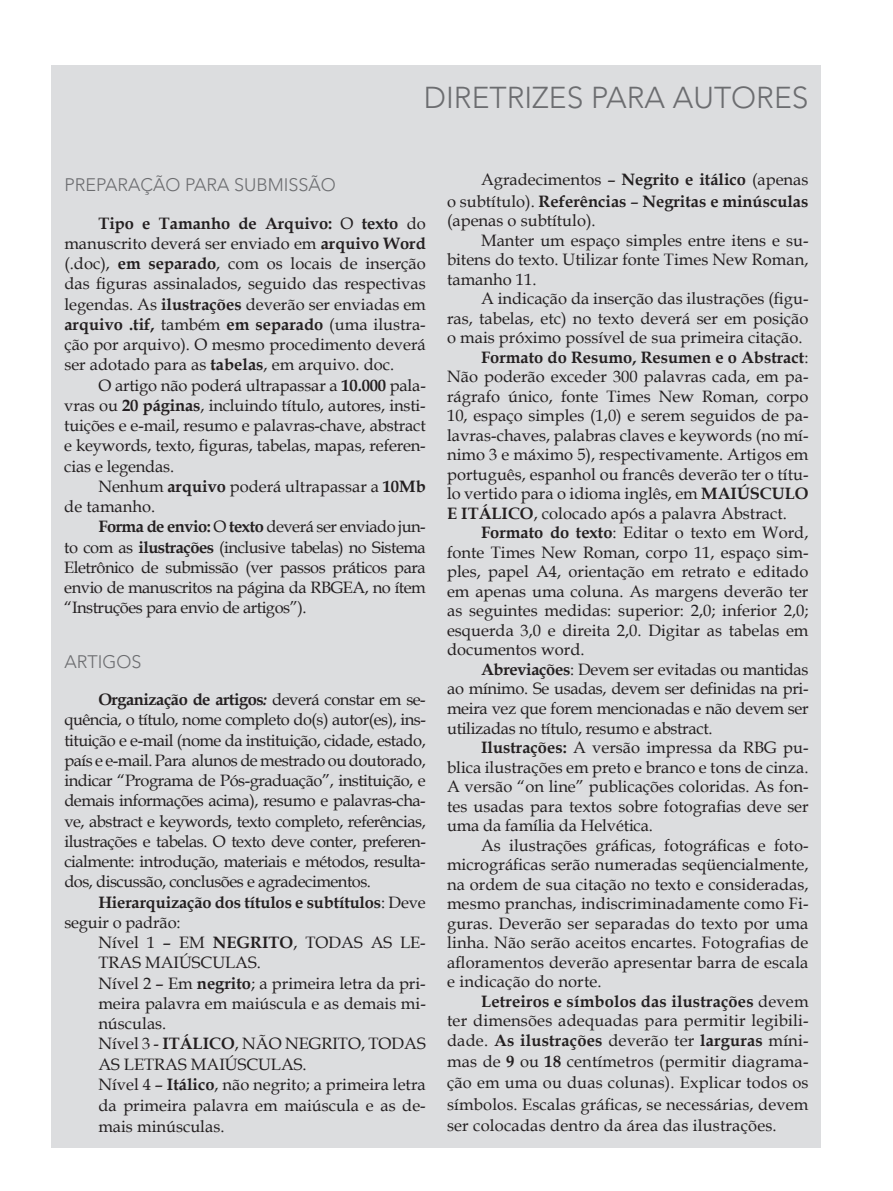
<style>
.page{position:relative;width:893px;height:1191px;background:#fff}
.page>*{position:absolute;margin:0;border:0;box-sizing:border-box;transform-origin:0 0}
.t1{font:300 30px "Avenir";color:#6c6d70}
.t2{font:300 18px "Avenir";color:#6c6d70}
.t3{font:16.5px/20.2px "Book Antiqua";color:#231f20}
.t4{font:16.5px "Book Antiqua";letter-spacing:-.03em;color:#231f20}
.t5{font:700 16.5px/21.3px "Book Antiqua";color:#231f20;text-align:right}
.t6{font:16.5px "Book Antiqua";letter-spacing:-.02em;color:#231f20}
.t7{font:700 16.5px "Book Antiqua";letter-spacing:-.03em;color:#231f20}
.s1{font-weight:400}
.s2{font-weight:700}
.s3{font-style:italic}
</style>
<div class="page">
<div style="left:51px;top:65px;width:769px;height:1082px;background:#dcdddf"></div>
<p class="t1" style="left:424px;top:80px;width:38px">DIRETRIZES</p>
<p class="t1" style="left:591px;top:80px;width:19px">PARA</p>
<p class="t1" style="left:673px;top:80px;width:61px">AUTORES</p>
<p class="t2" style="left:64px;top:174px;width:273px">PREPARAÇÃO PARA SU BMISSÃO</p>
<p class="t5" style="left:98px;top:212px;width:329px">Tipo e Tamanho de Arquivo: <span class="s1">O</span> texto <span class="s1">do</span></p>
<p class="t3" style="left:64px;top:233px;width:363px">manuscrito deverá ser enviado em <span class="s2">arquivo Word</span></p>
<p class="t3" style="left:64px;top:253px;width:363px">(.doc), <span class="s2">em separado</span>, com os locais de inserção</p>
<p class="t3" style="left:64px;top:273px;width:363px">das figuras assinalados, seguido das respectivas</p>
<p class="t3" style="left:64px;top:293px;width:363px">legendas. As <span class="s2">ilustrações</span> deverão ser enviadas em</p>
<p class="t5" style="left:64px;top:313px;width:363px">arquivo .tif, <span class="s1">também</span> em separado <span class="s1">(uma ilustra-</span></p>
<p class="t3" style="left:64px;top:334px;width:363px">ção por arquivo). O mesmo procedimento deverá</p>
<p class="t3" style="left:64px;top:354px;width:332px">ser adotado para as <span class="s2">tabelas</span>, em arquivo. doc.</p>
<p class="t3" style="left:98px;top:374px;width:329px">O artigo não poderá ultrapassar a <span class="s2">10.000</span> pala-</p>
<p class="t3" style="left:64px;top:395px;width:363px">vras ou <span class="s2">20 páginas</span>, incluindo título, autores, insti-</p>
<p class="t3" style="left:64px;top:415px;width:363px">tuições e e-mail, resumo e palavras-chave, abstract</p>
<p class="t3" style="left:64px;top:435px;width:363px">e keywords, texto, figuras, tabelas, mapas, referen-</p>
<p class="t3" style="left:64px;top:455px;width:111px">cias e legendas.</p>
<p class="t3" style="left:98px;top:476px;width:329px">Nenhum <span class="s2">arquivo</span> poderá ultrapassar a <span class="s2">10Mb</span></p>
<p class="t3" style="left:64px;top:496px;width:92px">de tamanho.</p>
<p class="t4" style="left:98px;top:515px;width:329px"><span class="s2">Forma de envio:</span> O <span class="s2">texto</span> deverá ser enviado jun-</p>
<p class="t4" style="left:64px;top:535px;width:363px">to com as <span class="s2">ilustrações</span> (inclusive tabelas) no Sistema</p>
<p class="t4" style="left:64px;top:556px;width:363px">Eletrônico de submissão (ver passos práticos para</p>
<p class="t4" style="left:64px;top:576px;width:363px">envio de manuscritos na página da RBGEA, no ítem</p>
<p class="t4" style="left:64px;top:596px;width:244px">“Instruções para envio de artigos”).</p>
<p class="t2" style="left:64px;top:651px;width:24px">ARTIGOS</p>
<p class="t7" style="left:98px;top:688px;width:329px">Organização de artigos<span class="s3">:</span> <span class="s1">deverá constar em se-</span></p>
<p class="t4" style="left:64px;top:708px;width:363px">quência, o título, nome completo do(s) autor(es), ins-</p>
<p class="t4" style="left:64px;top:728px;width:363px">tituição e e-mail (nome da instituição, cidade, estado,</p>
<p class="t4" style="left:64px;top:748px;width:363px">país e e-mail. Para alunos de mestrado ou doutorado,</p>
<p class="t4" style="left:64px;top:769px;width:363px">indicar “Programa de Pós-graduação”, instituição, e</p>
<p class="t4" style="left:64px;top:789px;width:363px">demais informações acima), resumo e palavras-cha-</p>
<p class="t4" style="left:64px;top:809px;width:363px">ve, abstract e keywords, texto completo, referências,</p>
<p class="t4" style="left:64px;top:829px;width:363px">ilustrações e tabelas. O texto deve conter, preferen-</p>
<p class="t4" style="left:64px;top:850px;width:363px">cialmente: introdução, materiais e métodos, resulta-</p>
<p class="t4" style="left:64px;top:870px;width:308px">dos, discussão, conclusões e agradecimentos.</p>
<p class="t5" style="left:98px;top:891px;width:329px">Hierarquização dos títulos e subtítulos<span class="s1">: Deve</span></p>
<p class="t3" style="left:64px;top:911px;width:118px">seguir o padrão:</p>
<p class="t3" style="left:98px;top:932px;width:175px">Nível 1 – EM <span class="s2">NEGRITO</span></p>
<p class="t3" style="left:293px;top:932px;width:134px">, TODAS AS LE-</p>
<p class="t3" style="left:98px;top:952px;width:329px">TRAS MAIÚSCULAS.<br>Nível 2 – Em <span class="s2">negrito</span>; a primeira letra da pri&shy;meira palavra em maiúscula e as demais mi&shy;núsculas.<br>Nível 3 - <span class="s2">ITÁLICO</span></p>
<p class="t3" style="left:98px;top:1033px;width:329px;line-height:20.7px;text-indent:136px">, NÃO NEGRITO, TODAS<br>AS LETRAS MAIÚSCULAS.<br>Nível 4 – <span class="s2">Itálico</span>, não negrito; a primeira letra da primeira palavra em maiúscula e as de&shy;mais minúsculas.</p>
<p class="t5" style="left:447px;top:169px;width:363px"><span class="s1">Agradecimentos –</span> Negrito e itálico <span class="s1">(apenas<br>o subtítulo).</span> Referências <span class="s1">–</span> Negritas e minúsculas</p>
<p class="t3" style="left:447px;top:210px;width:150px">(apenas o subtítulo).</p>
<p class="t3" style="left:481px;top:230px;width:329px">Manter um espaço simples entre itens e su-</p>
<p class="t3" style="left:447px;top:249px;width:363px">bitens do texto. Utilizar fonte Times New Roman,</p>
<p class="t3" style="left:447px;top:269px;width:91px">tamanho 11.</p>
<p class="t3" style="left:481px;top:288px;width:329px">A indicação da inserção das ilustrações (figu-</p>
<p class="t3" style="left:447px;top:308px;width:363px">ras, tabelas, etc) no texto deverá ser em posição</p>
<p class="t3" style="left:447px;top:327px;width:357px">o mais próximo possível de sua primeira citação.</p>
<p class="t5" style="left:481px;top:346px;width:329px">Formato do Resumo, Resumen e o Abstract<span class="s1">:</span></p>
<p class="t3" style="left:447px;top:366px;width:363px">Não poderão exceder 300 palavras cada, em pa-</p>
<p class="t3" style="left:447px;top:386px;width:363px">rágrafo único, fonte Times New Roman, corpo</p>
<p class="t3" style="left:447px;top:405px;width:363px">10, espaço simples (1,0) e serem seguidos de pa-</p>
<p class="t3" style="left:447px;top:425px;width:363px">lavras-chaves, palabras claves e keywords (no mí-</p>
<p class="t3" style="left:447px;top:444px;width:363px">nimo 3 e máximo 5), respectivamente. Artigos em</p>
<p class="t3" style="left:447px;top:464px;width:363px">português, espanhol ou francês deverão ter o títu-</p>
<p class="t3" style="left:447px;top:483px;width:267px">lo vertido para o idioma inglês, em <span class="s2">MAIÚSCULO</span></p>
<p class="t5" style="left:447px;top:502px;width:26px">E ITÁLICO</p>
<p class="t3" style="left:534px;top:503px;width:255px">, colocado após a palavra Abstract.</p>
<p class="t3" style="left:481px;top:522px;width:329px"><span class="s2">Formato do texto</span>: Editar o texto em Word,</p>
<p class="t3" style="left:447px;top:542px;width:363px">fonte Times New Roman, corpo 11, espaço sim-</p>
<p class="t3" style="left:447px;top:561px;width:363px">ples, papel A4, orientação em retrato e editado</p>
<p class="t3" style="left:447px;top:581px;width:363px">em apenas uma coluna. As margens deverão ter</p>
<p class="t3" style="left:447px;top:600px;width:363px">as seguintes medidas: superior: 2,0; inferior 2,0;</p>
<p class="t3" style="left:447px;top:620px;width:363px">esquerda 3,0 e direita 2,0. Digitar as tabelas em</p>
<p class="t3" style="left:447px;top:639px;width:139px">documentos word.</p>
<p class="t6" style="left:481px;top:658px;width:329px"><span class="s2">Abreviações</span>: Devem ser evitadas ou mantidas</p>
<p class="t6" style="left:447px;top:677px;width:363px">ao mínimo. Se usadas, devem ser definidas na pri-</p>
<p class="t6" style="left:447px;top:697px;width:363px">meira vez que forem mencionadas e não devem ser</p>
<p class="t6" style="left:447px;top:716px;width:267px">utilizadas no título, resumo e abstract.</p>
<p class="t3" style="left:481px;top:737px;width:329px"><span class="s2">Ilustrações:</span> A versão impressa da RBG pu-</p>
<p class="t3" style="left:447px;top:756px;width:363px">blica ilustrações em preto e branco e tons de cinza.</p>
<p class="t3" style="left:447px;top:776px;width:363px">A versão “on line” publicações coloridas. As fon-</p>
<p class="t3" style="left:447px;top:795px;width:363px">tes usadas para textos sobre fotografias deve ser</p>
<p class="t3" style="left:447px;top:815px;width:207px">uma da família da Helvética.</p>
<p class="t3" style="left:481px;top:834px;width:329px">As ilustrações gráficas, fotográficas e foto-</p>
<p class="t3" style="left:447px;top:854px;width:363px">micrográficas serão numeradas seqüencialmente,</p>
<p class="t3" style="left:447px;top:873px;width:363px">na ordem de sua citação no texto e consideradas,</p>
<p class="t3" style="left:447px;top:893px;width:363px">mesmo pranchas, indiscriminadamente como Fi-</p>
<p class="t3" style="left:447px;top:912px;width:363px">guras. Deverão ser separadas do texto por uma</p>
<p class="t3" style="left:447px;top:932px;width:363px">linha. Não serão aceitos encartes. Fotografias de</p>
<p class="t3" style="left:447px;top:951px;width:363px">afloramentos deverão apresentar barra de escala</p>
<p class="t3" style="left:447px;top:971px;width:156px">e indicação do norte.</p>
<p class="t5" style="left:481px;top:990px;width:329px">Letreiros e símbolos das ilustrações <span class="s1">devem</span></p>
<p class="t3" style="left:447px;top:1010px;width:363px">ter dimensões adequadas para permitir legibili-</p>
<p class="t5" style="left:447px;top:1029px;width:363px"><span class="s1">dade.</span> As ilustrações <span class="s1">deverão ter</span> larguras <span class="s1">míni-</span></p>
<p class="t3" style="left:447px;top:1050px;width:363px;line-height:21.3px;text-align:justify">mas de <span class="s2">9</span> ou <span class="s2">18</span> centímetros (permitir diagrama&shy;ção em uma ou duas colunas). Explicar todos os símbolos. Escalas gráficas, se necessárias, devem ser colocadas dentro da área das ilustrações.</p>
</div>
